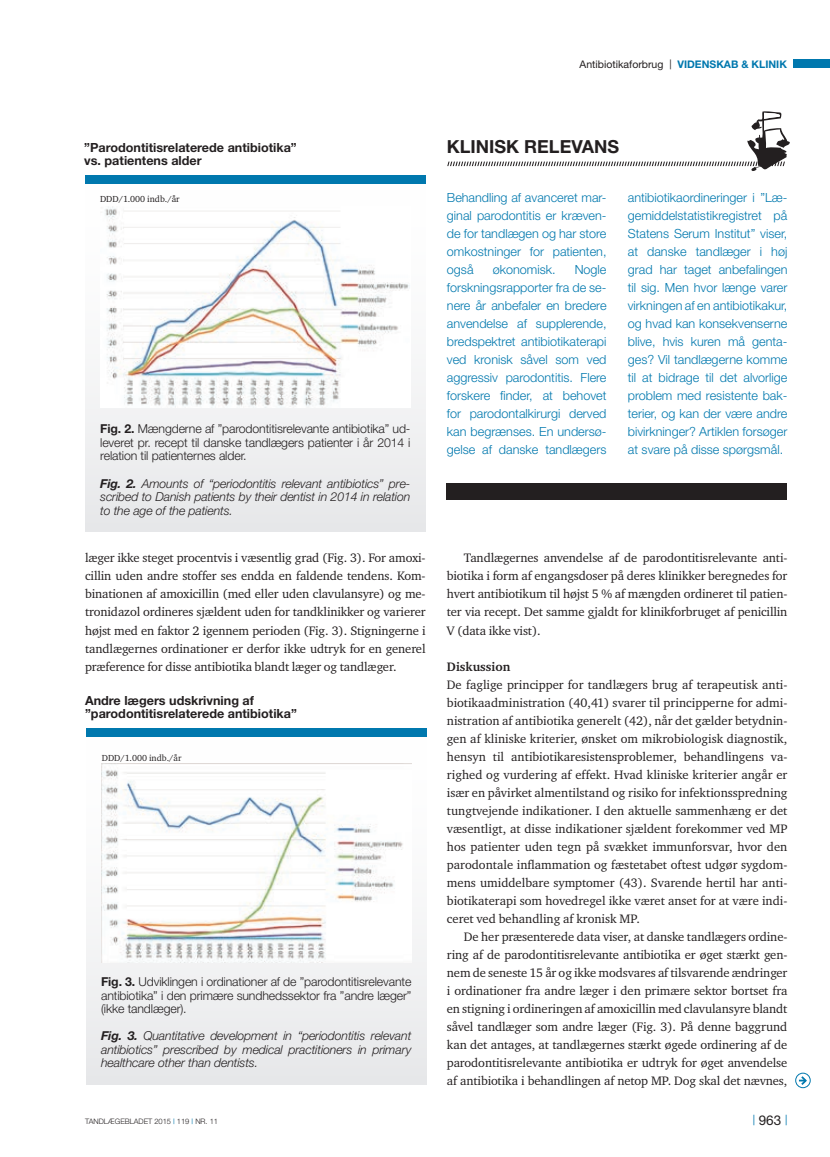
<style>
.page{position:relative;width:830px;height:1157px;background:#fff}
.page>*{position:absolute;margin:0;border:0;box-sizing:border-box;transform-origin:0 0}
.t1{font:700 18px "Helvetica Neue";color:#231f20}
.t2{font:13.5px "Helvetica Neue";color:#231f20}
.oversigt_brød_indryk{font:12.6px/18px "Charter ITC";letter-spacing:-.01em;color:#231f20;text-align:justify}
.oversigt_klinisk_rel{font:300 12.6px/18px "Helvetica Neue";color:#0078ae;text-align:justify}
.oversigt_brød{font:12.6px/18px "Charter ITC";color:#231f20;text-align:justify}
.Figuroverskrifter{font:700 12.6px/13.2px "Helvetica Neue";color:#231f20}
.oversigt_mellemrubri{font:700 12.6px "Charter ITC";color:#231f20}
.tabel_brød{font:italic 300 12.3px/13.5px "Helvetica Neue";letter-spacing:-.01em;color:#231f20;text-align:justify}
.tabel_brød-2{font:300 12.3px/13.5px "Helvetica Neue";letter-spacing:-.01em;color:#231f20;text-align:justify}
.t3{font:10.5px "Helvetica Neue";color:#231f20}
.oversigt_brød-2{font:9px "Charter ITC";color:#231f20}
.t4{font:300 7.5px "Helvetica Neue";color:#231f20}
.s1{font-family:"Arial Narrow"}
.s2{font-weight:700;color:#0078ae}
.s3{font-weight:700}
.s4{font-weight:400;color:#0078ae}
</style>
<div class="page">
<div style="left:793px;top:60px;width:36px;height:8px;background:#0078ae"></div>
<div style="left:795px;top:1073px;width:15px;height:14px;border:1px solid #0078ae;border-radius:50%"></div>
<svg style="left:798px;top:1074px;width:9px;height:12px"></svg>
<div style="left:446px;top:483px;width:340px;height:16px;background:#231f20"></div>
<svg style="left:447px;top:111px;width:342px;height:60px"></svg>
<div style="left:86px;top:731px;width:340px;height:353px;background:linear-gradient(to bottom,#fff,#e8e9eb)"></div>
<div style="left:86px;top:727px;width:340px;height:9px;background:#0078ae"></div>
<img style="left:101px;top:763px;width:310px;height:199px">
<div style="left:85px;top:178px;width:340px;height:354px;background:linear-gradient(to bottom,#fff,#e8e9eb)"></div>
<div style="left:85px;top:175px;width:340px;height:8px;background:#0078ae"></div>
<img style="left:100px;top:206px;width:310px;height:202px">
<p class="t3" style="left:579px;top:58px;width:209px">Antibiotikaforbrug <span class="s1">|</span> <span class="s2">VIDENSKAB &amp; KLINIK</span></p>
<p class="Figuroverskrifter" style="left:84px;top:141px;width:214px">”Parodontitisrelaterede antibiotika” vs. patientens alder</p>
<p class="oversigt_brød-2" style="left:100px;top:194px;width:81px">DDD/1.000 indb./år</p>
<p class="tabel_brød-2" style="left:100px;top:422px;width:312px"><span class="s3">Fig. 2.</span> Mængderne af ”parodontitisrelevante antibiotika” ud&shy;leveret pr. recept til danske tandlægers patienter i år 2014 i relation til patienternes alder.</p>
<p class="tabel_brød" style="left:100px;top:476px;width:311px"><span class="s3">Fig. 2.</span> Amounts of “periodontitis relevant antibiotics” pre&shy;scribed to Danish patients by their dentist in 2014 in relation to the age of the patients.</p>
<p class="oversigt_brød_indryk" style="left:85px;top:549px;width:342px">læger ikke steget procentvis i væsentlig grad (Fig. 3). For amoxi&shy;cillin uden andre stoffer ses endda en faldende tendens. Kom&shy;binationen af amoxicillin (med eller uden clavulansyre) og me&shy;tronidazol ordineres sjældent uden for tandklinikker og varierer højst med en faktor 2 igennem perioden (Fig. 3). Stigningerne i tandlægernes ordinationer er derfor ikke udtryk for en generel præference for disse antibiotika blandt læger og tandlæger.</p>
<p class="Figuroverskrifter" style="left:85px;top:693px;width:213px">Andre lægers udskrivning af ”parodontitisrelaterede antibiotika”</p>
<p class="oversigt_brød-2" style="left:102px;top:752px;width:81px">DDD/1.000 indb./år</p>
<p class="tabel_brød-2" style="left:101px;top:975px;width:311px"><span class="s3">Fig. 3.</span> Udviklingen i ordinationer af de ”parodontitisrelevante antibiotika” i den primære sundhedssektor fra ”andre læger” (ikke tandlæger).</p>
<p class="tabel_brød" style="left:101px;top:1029px;width:311px"><span class="s3">Fig. 3.</span> Quantitative development in “periodontitis relevant antibiotics” prescribed by medical practitioners in primary healthcare other than dentists.</p>
<p class="t1" style="left:446px;top:135px;width:174px">KLINISK RELEVANS</p>
<p class="oversigt_klinisk_rel" style="left:446px;top:188px;width:161px">Behandling af avanceret mar&shy;ginal parodontitis er kræven&shy;de for tandlægen og har store omkostninger for patienten, også</p>
<p class="oversigt_klinisk_rel" style="left:446px;top:260px;width:161px;text-indent:128px">Nogle forskningsrapporter fra de se&shy;nere år anbefaler en bredere anvendelse af supplerende, bredspektret antibiotikaterapi ved kronisk såvel som ved aggressiv parodontitis. Flere forskere finder, at behovet for parodontalkirurgi derved kan begrænses. En undersø&shy;gelse af danske tandlægers</p>
<p class="oversigt_klinisk_rel" style="left:492px;top:260px;width:64px">økonomisk.</p>
<p class="oversigt_klinisk_rel" style="left:627px;top:188px;width:161px">antibiotikaordineringer i ”Læ&shy;gemiddelstatistikregistret på Statens Serum Institut” viser, at danske tandlæger i høj grad har taget anbefalingen til sig. Men hvor længe varer virkningen af en antibiotikakur, og hvad kan konsekvenserne blive, hvis kuren må genta&shy;ges? Vil tandlægerne komme til at bidrage til det alvorlige problem med resistente bak&shy;terier, og kan der være andre bivirkninger? Artiklen forsøger at svare på disse spørgsmål.</p>
<p class="oversigt_brød_indryk" style="left:446px;top:549px;width:342px;text-indent:17px">Tandlægernes anvendelse af de parodontitisrelevante anti&shy;biotika i form af engangsdoser på deres klinikker beregnedes for hvert antibiotikum til højst 5 % af mængden ordineret til patien&shy;ter via recept. Det samme gjaldt for klinikforbruget af penicillin V (data ikke vist).</p>
<p class="oversigt_mellemrubri" style="left:446px;top:658px;width:65px">Diskussion</p>
<p class="oversigt_brød" style="left:446px;top:675px;width:342px">De faglige principper for tandlægers brug af terapeutisk anti&shy;biotikaadministration (40,41) svarer til principperne for admi&shy;nistration af antibiotika generelt (42), når det gælder betydnin&shy;gen af kliniske kriterier, ønsket om mikrobiologisk diagnostik, hensyn til antibiotikaresistensproblemer, behandlingens va&shy;righed og vurdering af effekt. Hvad kliniske kriterier angår er især en påvirket almentilstand og risiko for infektionsspredning tungtvejende indikationer. I den aktuelle sammenhæng er det væsentligt, at disse indikationer sjældent forekommer ved MP hos patienter uden tegn på svækket immunforsvar, hvor den parodontale inflammation og fæstetabet oftest udgør sygdom&shy;mens umiddelbare symptomer (43). Svarende hertil har anti&shy;biotikaterapi som hovedregel ikke været anset for at være indi&shy;ceret ved behandling af kronisk MP.</p>
<p class="oversigt_brød_indryk" style="left:446px;top:927px;width:342px;text-indent:17px">De her præsenterede data viser, at danske tandlægers ordine&shy;ring af de parodontitisrelevante antibiotika er øget stærkt gen&shy;nem de seneste 15 år og ikke modsvares af tilsvarende ændringer i ordinationer fra andre læger i den primære sektor bortset fra en stigning i ordineringen af amoxicillin med clavulansyre blandt såvel tandlæger som andre læger (Fig. 3). På denne baggrund kan det antages, at tandlægernes stærkt øgede ordinering af de parodontitisrelevante antibiotika er udtryk for øget anvendelse af antibiotika i behandlingen af netop MP. Dog skal det nævnes,</p>
<p class="t4" style="left:85px;top:1116px;width:134px">TANDLÆGEBLADET 2015 <span class="s4">|</span> 119 <span class="s4">|</span> NR. 11</p>
<p class="t2" style="left:752px;top:1112px;width:36px"><sup>|</sup> 963 <sup>|</sup></p>
</div>
